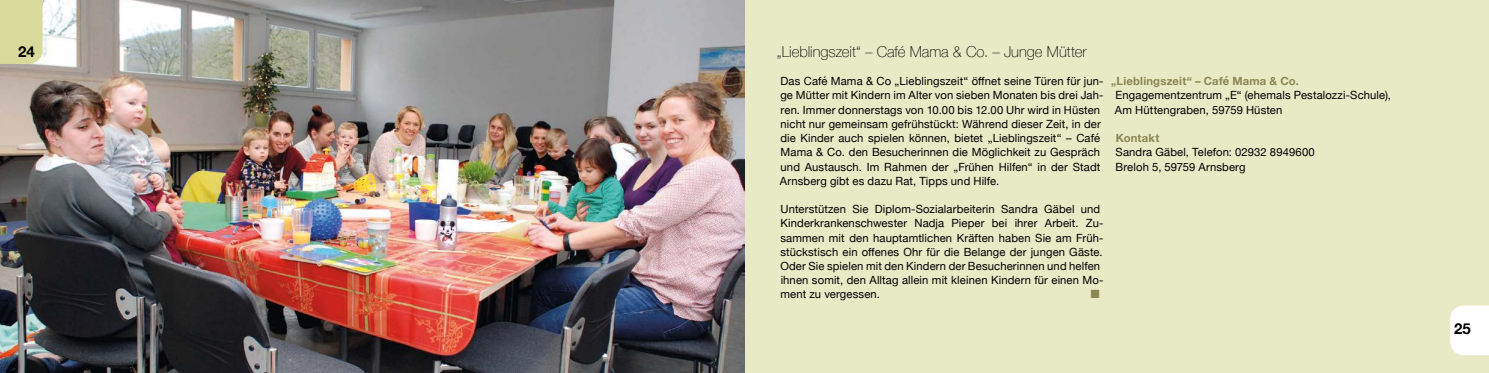
<style>
.page{position:relative;width:1489px;height:373px;background:#fff}
.page>*{position:absolute;margin:0;border:0;box-sizing:border-box;transform-origin:0 0}
.t1{font:100 15px "Helvetica Neue";color:#000}
.t2{font:700 15px "Helvetica Neue";color:#000}
.t3{font:11.25px/14.1px "Helvetica Neue";letter-spacing:.01em;color:#000}
.t4{font:700 11.25px "Helvetica Neue";letter-spacing:.015em;color:#8a8754}
</style>
<div class="page">
<div style="left:744px;top:0;width:744px;height:372px;background:#e8e9c5"></div>
<img style="left:0;top:0;width:744px;height:372px">
<div style="left:0;top:0;width:43px;height:64px;background:#d8da9b"></div>
<div style="left:1450px;top:305px;width:38px;height:49px;background:#fff"></div>
<h1 class="t2" style="left:18px;top:40px;width:18px">24</h1>
<h1 class="t1" style="left:776px;top:40px;width:311px">„Lieblingszeit“ – Café Mama &amp; Co. – Junge Mütter</h1>
<p class="t3" style="left:779px;top:75px;width:325px">Das Café Mama &amp; Co „Lieblingszeit“ öffnet seine Türen für jun&shy;ge Mütter mit Kindern im Alter von sieben Monaten bis drei Jah&shy;ren. Immer donnerstags von 10.00 bis 12.00 Uhr wird in Hüsten nicht nur gemeinsam gefrühstückt: Während dieser Zeit, in der die Kinder auch spielen können, bietet „Lieblingszeit“ – Café Mama &amp; Co. den Besucherinnen die Möglichkeit zu Gespräch und Austausch. Im Rahmen der „Frühen Hilfen“ in der Stadt Arnsberg gibt es dazu Rat, Tipps und Hilfe.</p>
<p class="t3" style="left:780px;top:202px;width:325px">Unterstützen Sie Diplom-Sozialarbeiterin Sandra Gäbel und Kinderkrankenschwester Nadja Pieper bei ihrer Arbeit. Zu&shy;sammen mit den hauptamtlichen Kräften haben Sie am Früh&shy;stückstisch ein offenes Ohr für die Belange der jungen Gäste.<br>Oder Sie spielen mit den Kindern der Besucherinnen und helfen ihnen somit, den Alltag allein mit kleinen Kindern für einen Mo&shy;ment zu vergessen.</p>
<p class="t4" style="left:1111px;top:72px;width:189px">„Lieblingszeit“ – Café Mama &amp; Co.</p>
<p class="t3" style="left:1114px;top:89px;width:277px">Engagementzentrum „E“ (ehemals Pestalozzi-Schule),<br>Am Hüttengraben, 59759 Hüsten</p>
<p class="t4" style="left:1115px;top:129px;width:45px">Kontakt</p>
<p class="t3" style="left:1115px;top:146px;width:201px">Sandra Gäbel, Telefon: 02932 8949600<br>Breloh 5, 59759 Arnsberg</p>
<h1 class="t2" style="left:1453px;top:316px;width:18px">25</h1>
</div>
